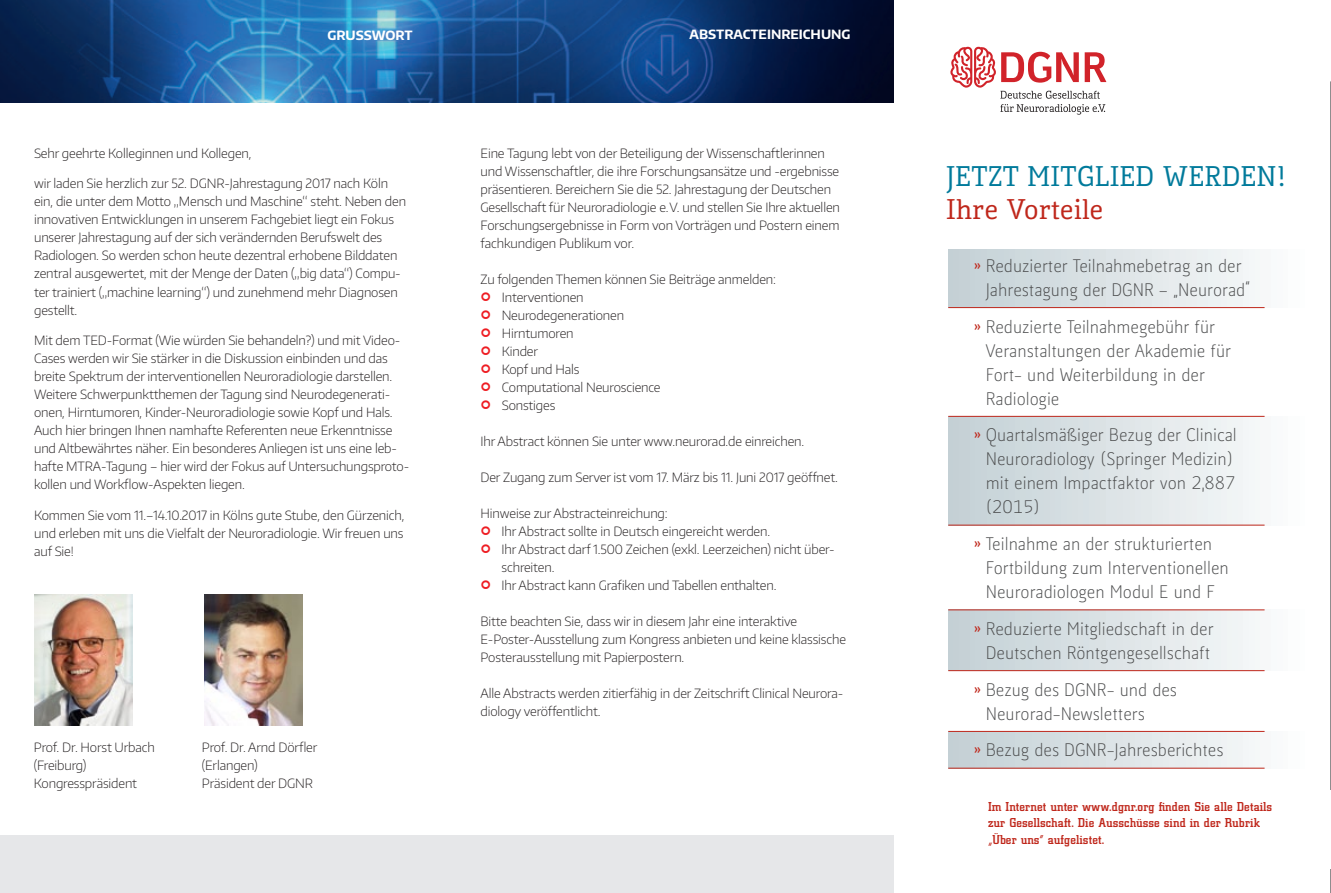
<style>
.page{position:relative;width:1331px;height:893px;background:#fff}
.page>*{position:absolute;margin:0;border:0;box-sizing:border-box;transform-origin:0 0}
.t1{font:500 27px "Kofi Pure Serif";letter-spacing:.02em;color:#007a9b}
.t2{font:500 27px "Kofi Pure Serif";letter-spacing:.02em;color:#bf271b}
.t3{font:300 17.25px/24px "Kofi Pure Sans";color:#4b4c4d}
.t4{font:500 13.5px/16.2px "Centrum";color:#bf271b}
.t5{font:700 13.5px/18px "Kofi Pure Serif";color:#bf271b}
.t6{font:200 12.75px/18px "Encode Sans";letter-spacing:-.01em;color:#231f20}
.t7{font:700 12.75px "Encode Sans";color:#fff}
.s1{font-weight:700;color:#bf271b}
</style>
<div class="page">
<img style="left:0;top:0;width:893px;height:102px">
<div style="left:0;top:836px;width:893px;height:57px;background:#e6e7e9"></div>
<img style="left:34px;top:594px;width:99px;height:131px">
<img style="left:204px;top:594px;width:99px;height:131px">
<div style="left:948px;top:250px;width:358px;height:58px;background:linear-gradient(to right,#c2cfd4,#fcfdfd)"></div>
<div style="left:948px;top:416px;width:358px;height:109px;background:linear-gradient(to right,#c2cfd4,#fcfdfd)"></div>
<div style="left:948px;top:610px;width:358px;height:61px;background:linear-gradient(to right,#c2cfd4,#fcfdfd)"></div>
<div style="left:948px;top:731px;width:358px;height:37px;background:linear-gradient(to right,#c2cfd4,#fcfdfd)"></div>
<hr style="left:948px;top:307px;width:316px;height:1px;background:#bf271b">
<hr style="left:948px;top:416px;width:316px;height:1px;background:#bf271b">
<hr style="left:948px;top:525px;width:316px;height:1px;background:#bf271b">
<hr style="left:948px;top:609px;width:316px;height:1px;background:#bf271b">
<hr style="left:948px;top:670px;width:316px;height:1px;background:#bf271b">
<hr style="left:948px;top:731px;width:316px;height:1px;background:#bf271b">
<hr style="left:948px;top:768px;width:316px;height:1px;background:#bf271b">
<hr style="left:1330px;top:81px;width:1px;height:812px;background:#231f20">
<svg style="left:950px;top:47px;width:156px;height:68px"></svg>
<div style="left:978px;top:790px;width:353px;height:78px;background:#fff"></div>
<p class="t7" style="left:327px;top:27px;width:87px">GRUSSWORT</p>
<p class="t7" style="left:690px;top:26px;width:162px">ABSTRACTEINREICHUNG</p>
<p class="t6" style="left:34px;top:144px;width:219px">Sehr geehrte Kolleginnen und Kollegen,</p>
<p class="t6" style="left:34px;top:174px;width:374px">wir laden Sie herzlich zur 52. DGNR-Jahrestagung 2017 nach Köln ein, die unter dem Motto „Mensch und Maschine“ steht. Neben den innovativen Entwicklungen in unserem Fachgebiet liegt ein Fokus unserer Jahrestagung auf der sich verändernden Berufswelt des Radiologen. So werden schon heute dezentral erhobene Bilddaten zentral ausgewertet, mit der Menge der Daten („big data“) Compu&shy;ter trainiert („machine learning“) und zunehmend mehr Diagnosen gestellt.</p>
<p class="t6" style="left:34px;top:331px;width:377px">Mit dem TED-Format (Wie würden Sie behandeln?) und mit Video-Cases werden wir Sie stärker in die Diskussion einbinden und das breite Spektrum der interventionellen Neuroradiologie darstellen.<br>Weitere Schwerpunktthemen der Tagung sind Neurodegenerati&shy;onen, Hirntumoren, Kinder-Neuroradiologie sowie Kopf und Hals.<br>Auch hier bringen Ihnen namhafte Referenten neue Erkenntnisse und Altbewährtes näher. Ein besonderes Anliegen ist uns eine leb&shy;hafte MTRA-Tagung – hier wird der Fokus auf Untersuchungsproto&shy;kollen und Workflow-Aspekten liegen.</p>
<p class="t6" style="left:34px;top:506px;width:372px;text-align:justify">Kommen Sie vom 11.–14.10.2017 in Kölns gute Stube, den Gürzenich, und erleben mit uns die Vielfalt der Neuroradiologie. Wir freuen uns auf Sie!</p>
<p class="t6" style="left:34px;top:737px;width:123px">Prof. Dr. Horst Urbach</p>
<p class="t6" style="left:202px;top:737px;width:117px">Prof. Dr. Arnd Dörfler</p>
<p class="t6" style="left:34px;top:755px;width:54px">(Freiburg)</p>
<p class="t6" style="left:202px;top:755px;width:57px">(Erlangen)</p>
<p class="t6" style="left:34px;top:773px;width:105px">Kongresspräsident</p>
<p class="t6" style="left:202px;top:773px;width:113px">Präsident der DGNR</p>
<p class="t6" style="left:480px;top:144px;width:361px">Eine Tagung lebt von der Beteiligung der Wissenschaftlerinnen und Wissenschaftler, die ihre Forschungsansätze und -ergebnisse präsentieren. Bereichern Sie die 52. Jahrestagung der Deutschen Gesellschaft für Neuroradiologie e.V. und stellen Sie Ihre aktuellen Forschungsergebnisse in Form von Vorträgen und Postern einem fachkundigen Publikum vor.</p>
<p class="t6" style="left:502px;top:270px;width:276px;text-indent:-21px">Zu folgenden Themen können Sie Beiträge anmelden:<br>Interventionen<br>Neurodegenerationen<br>Hirntumoren<br>Kinder<br>Kopf und Hals<br>Computational Neuroscience<br>Sonstiges</p>
<p class="t6" style="left:480px;top:432px;width:325px">Ihr Abstract können Sie unter www.neurorad.de einreichen.</p>
<p class="t6" style="left:480px;top:468px;width:359px">Der Zugang zum Server ist vom 17. März bis 11. Juni 2017 geöffnet.</p>
<p class="t6" style="left:501px;top:504px;width:335px;text-indent:-21px">Hinweise zur Abstracteinreichung:<br>Ihr Abstract sollte in Deutsch eingereicht werden.<br>Ihr Abstract darf 1.500 Zeichen (exkl. Leerzeichen) nicht über&shy;schreiten.<br>Ihr Abstract kann Grafiken und Tabellen enthalten.</p>
<p class="t6" style="left:480px;top:612px;width:367px">Bitte beachten Sie, dass wir in diesem Jahr eine interaktive<br>E-Poster-Ausstellung zum Kongress anbieten und keine klassische<br>Posterausstellung mit Papierpostern.</p>
<p class="t6" style="left:480px;top:684px;width:364px">Alle Abstracts werden zitierfähig in der Zeitschrift Clinical Neurora&shy;diology veröffentlicht.</p>
<h1 class="t1" style="left:946px;top:158px;width:341px">JETZT MITGLIED WERDEN!</h1>
<h1 class="t2" style="left:946px;top:191px;width:158px">Ihre Vorteile</h1>
<h2 class="t3" style="left:986px;top:254px;width:266px;text-indent:-12px"><span class="s1">»</span> Reduzierter Teilnahmebetrag an der<br>Jahrestagung der DGNR – „Neurorad“</h2>
<h2 class="t3" style="left:986px;top:315px;width:247px;text-indent:-12px"><span class="s1">»</span> Reduzierte Teilnahmegebühr für<br>Veranstaltungen der Akademie für<br>Fort- und Weiterbildung in der<br>Radiologie</h2>
<h2 class="t3" style="left:986px;top:424px;width:253px;text-indent:-12px"><span class="s1">»</span> Quartalsmäßiger Bezug der Clinical<br>Neuroradiology (Springer Medizin) mit einem Impactfaktor von 2,887 (2015)</h2>
<h2 class="t3" style="left:986px;top:532px;width:245px;text-indent:-12px"><span class="s1">»</span> Teilnahme an der strukturierten<br>Fortbildung zum Interventionellen<br>Neuroradiologen Modul E und F</h2>
<h2 class="t3" style="left:974px;top:617px;width:241px;text-align:center"><span class="s1">»</span> Reduzierte Mitgliedschaft in der<br>Deutschen Röntgengesellschaft</h2>
<h2 class="t3" style="left:986px;top:678px;width:193px;text-indent:-12px"><span class="s1">»</span> Bezug des DGNR- und des<br>Neurorad-Newsletters</h2>
<h2 class="t3" style="left:974px;top:739px;width:251px"><span class="s1">»</span> Bezug des DGNR-Jahresberichtes</h2>
<p class="t5" style="left:988px;top:798px;width:288px">Alle Ausschüsse der Fachgesellschaft finden Sie auf der Webseite „Über uns“ aufgeführt.</p>
<p class="t4" style="left:988px;top:799px;width:286px">Im Internet unter www.dgnr.org finden Sie alle Details zur Gesellschaft. Die Ausschüsse sind in der Rubrik „Über uns“ aufgelistet.</p>
</div>
